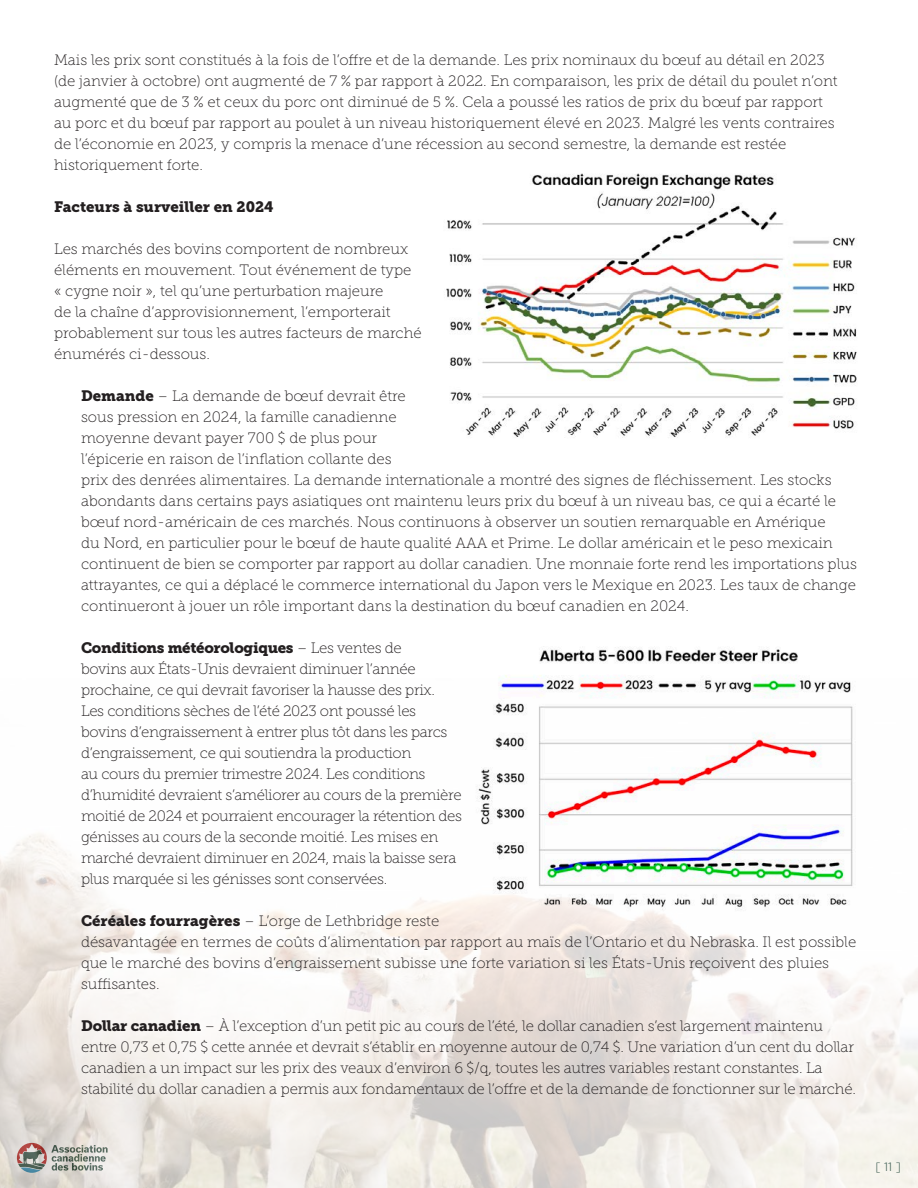
<style>
.page{position:relative;width:918px;height:1188px;background:#fff}
.page>*{position:absolute;margin:0;border:0;box-sizing:border-box;transform-origin:0 0}
.t1{font:15px/21px "Museo Slab 100";letter-spacing:-.005em;color:#231f20}
.t2{font:15px "Museo Slab 900";color:#231f20}
.t3{font:300 12px "Gotham";color:#2b4d42}
.s1{font-family:"Museo Slab 900"}
</style>
<div class="page">
<img style="left:0;top:833px;width:918px;height:355px">
<img style="left:446px;top:173px;width:411px;height:265px">
<img style="left:464px;top:647px;width:400px;height:268px">
<p class="t1" style="left:54px;top:50px;width:785px">Mais les prix sont constitués à la fois de l’offre et de la demande. Les prix nominaux du bœuf au détail en 2023 (de janvier à octobre) ont augmenté de 7 % par rapport à 2022. En comparaison, les prix de détail du poulet n’ont augmenté que de 3 % et ceux du porc ont diminué de 5 %. Cela a poussé les ratios de prix du bœuf par rapport au porc et du bœuf par rapport au poulet à un niveau historiquement élevé en 2023. Malgré les vents contraires de l’économie en 2023, y compris la menace d’une récession au second semestre, la demande est restée historiquement forte.</p>
<p class="t2" style="left:54px;top:198px;width:221px">Facteurs à surveiller en 2024</p>
<p class="t1" style="left:54px;top:239px;width:369px">Les marchés des bovins comportent de nombreux éléments en mouvement. Tout événement de type « cygne noir », tel qu’une perturbation majeure<br>de la chaîne d’approvisionnement, l’emporterait probablement sur tous les autres facteurs de marché énumérés ci-dessous.</p>
<p class="t1" style="left:81px;top:386px;width:778px"><span class="s1">Demande</span> – La demande de bœuf devrait être<br>sous pression en 2024, la famille canadienne<br>moyenne devant payer 700 $ de plus pour<br>l’épicerie en raison de l’inflation collante des<br>prix des denrées alimentaires. La demande internationale a montré des signes de fléchissement. Les stocks abondants dans certains pays asiatiques ont maintenu leurs prix du bœuf à un niveau bas, ce qui a écarté le bœuf nord-américain de ces marchés. Nous continuons à observer un soutien remarquable en Amérique<br>du Nord, en particulier pour le bœuf de haute qualité AAA et Prime. Le dollar américain et le peso mexicain continuent de bien se comporter par rapport au dollar canadien. Une monnaie forte rend les importations plus attrayantes, ce qui a déplacé le commerce international du Japon vers le Mexique en 2023. Les taux de change continueront à jouer un rôle important dans la destination du bœuf canadien en 2024.</p>
<p class="t1" style="left:81px;top:638px;width:383px"><span class="s1">Conditions météorologiques</span> – Les ventes de<br>bovins aux États-Unis devraient diminuer l’année prochaine, ce qui devrait favoriser la hausse des prix.<br>Les conditions sèches de l’été 2023 ont poussé les bovins d’engraissement à entrer plus tôt dans les parcs d’engraissement, ce qui soutiendra la production<br>au cours du premier trimestre 2024. Les conditions d’humidité devraient s’améliorer au cours de la première moitié de 2024 et pourraient encourager la rétention des génisses au cours de la seconde moitié. Les mises en marché devraient diminuer en 2024, mais la baisse sera plus marquée si les génisses sont conservées.</p>
<p class="t1" style="left:81px;top:911px;width:777px"><span class="s1">Céréales fourragères</span> – L’orge de Lethbridge reste<br>désavantagée en termes de coûts d’alimentation par rapport au maïs de l’Ontario et du Nebraska. Il est possible que le marché des bovins d’engraissement subisse une forte variation si les États-Unis reçoivent des pluies suffisantes.</p>
<p class="t1" style="left:81px;top:1016px;width:777px"><span class="s1">Dollar canadien</span> – À l’exception d’un petit pic au cours de l’été, le dollar canadien s’est largement maintenu entre 0,73 et 0,75 $ cette année et devrait s’établir en moyenne autour de 0,74 $. Une variation d’un cent du dollar canadien a un impact sur les prix des veaux d’environ 6 $/q, toutes les autres variables restant constantes. La stabilité du dollar canadien a permis aux fondamentaux de l’offre et de la demande de fonctionner sur le marché.</p>
<p class="t3" style="left:875px;top:1160px;width:27px">[ 11 ]</p>
</div>
